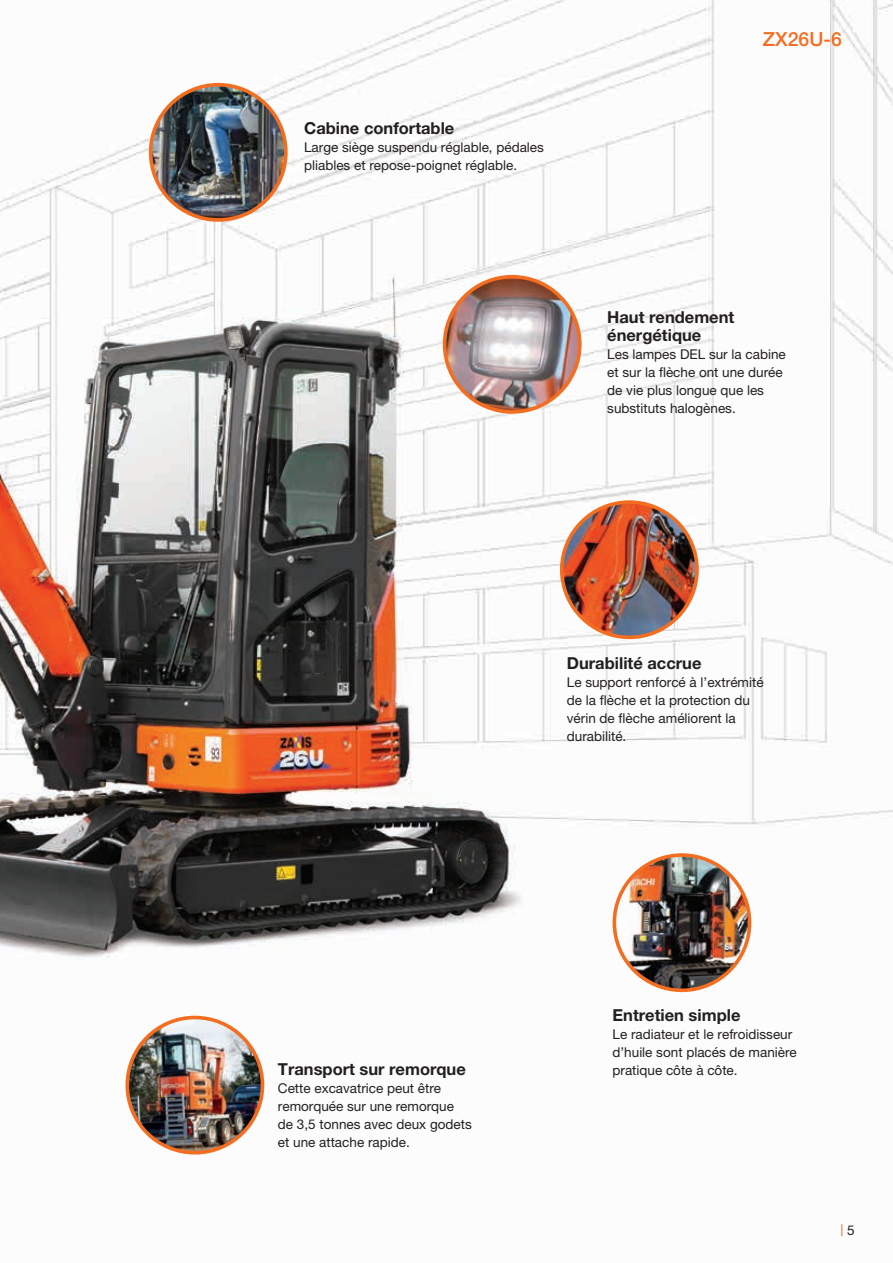
<style>
.page{position:relative;width:893px;height:1263px;background:#fff}
.page>*{position:absolute;margin:0;border:0;box-sizing:border-box;transform-origin:0 0}
.t1{font:500 19.5px "Helvetica Neue LT Pro";color:#f36e21}
.t2{font:700 16.5px/18px "Helvetica Neue LT Pro";color:#231f20}
.t3{font:13.5px/18px "Helvetica Neue LT Pro";color:#231f20}
</style>
<div class="page">
<img style="left:0;top:0;width:893px;height:1237px">
<svg style="left:842px;top:1224px;width:1px;height:12px"></svg>
<img style="left:127px;top:1017px;width:135px;height:136px;border-radius:68px">
<div style="left:125px;top:1016px;width:139px;height:138px;border:4px solid #f36e21;border-radius:50%"></div>
<img style="left:151px;top:85px;width:135px;height:135px;border-radius:68px">
<div style="left:149px;top:83px;width:139px;height:139px;border:4px solid #f36e21;border-radius:50%"></div>
<img style="left:445px;top:277px;width:135px;height:135px;border-radius:68px">
<div style="left:443px;top:275px;width:139px;height:139px;border:4px solid #f36e21;border-radius:50%"></div>
<img style="left:614px;top:855px;width:136px;height:134px">
<div style="left:613px;top:853px;width:138px;height:139px;border:4px solid #f36e21;border-radius:50%"></div>
<img style="left:562px;top:502px;width:135px;height:135px;border-radius:68px">
<div style="left:560px;top:500px;width:139px;height:139px;border:4px solid #f36e21;border-radius:50%"></div>
<p class="t2" style="left:304px;top:119px;width:152px">Cabine confortable</p>
<p class="t3" style="left:304px;top:138px;width:241px">Large siège suspendu réglable, pédales pliables et repose-poignet réglable.</p>
<h1 class="t1" style="left:763px;top:27px;width:81px">ZX26U-6</h1>
<p class="t2" style="left:607px;top:307px;width:129px">Haut rendement énergétique</p>
<p class="t3" style="left:607px;top:345px;width:180px">Les lampes DEL sur la cabine et sur la flèche ont une durée de vie plus longue que les substituts halogènes.</p>
<p class="t2" style="left:567px;top:654px;width:136px">Durabilité accrue</p>
<p class="t3" style="left:567px;top:673px;width:198px">Le support renforcé à l’extrémité de la flèche et la protection du vérin de flèche améliorent la durabilité.</p>
<p class="t2" style="left:613px;top:1006px;width:129px">Entretien simple</p>
<p class="t3" style="left:613px;top:1025px;width:186px">Le radiateur et le refroidisseur d’huile sont placés de manière</p>
<p class="t2" style="left:278px;top:1060px;width:189px">Transport sur remorque</p>
<p class="t3" style="left:613px;top:1061px;width:127px">pratique côte à côte.</p>
<p class="t3" style="left:278px;top:1079px;width:195px">Cette excavatrice peut être remorquée sur une remorque de 3,5 tonnes avec deux godets et une attache rapide.</p>
<p class="t3" style="left:847px;top:1221px;width:9px">5</p>
</div>
